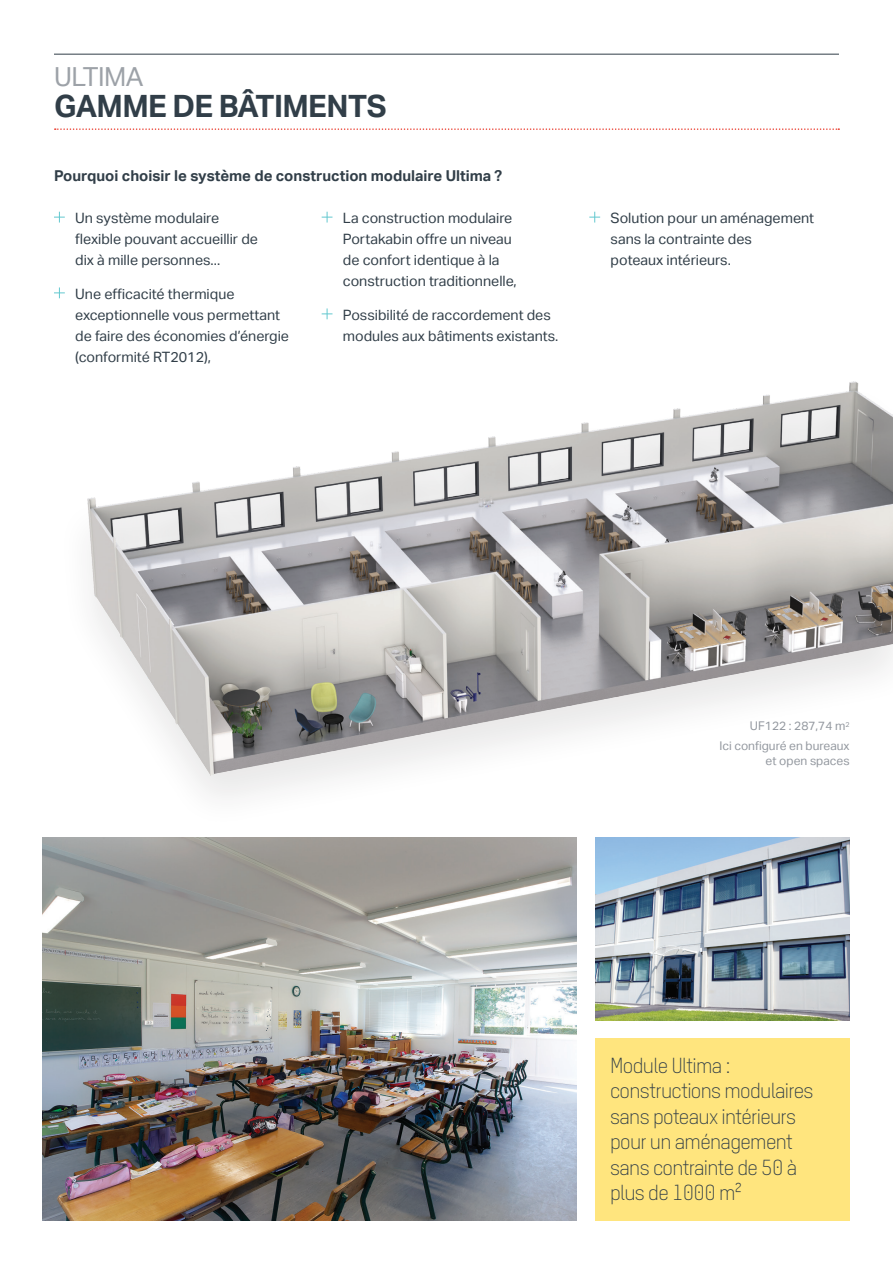
<style>
.page{position:relative;width:893px;height:1263px;background:#fff}
.page>*{position:absolute;margin:0;border:0;box-sizing:border-box;transform-origin:0 0}
.t1{font:700 30.75px "Aktiv Grotesk";letter-spacing:-.02em;color:#313e48}
.t2{font:26.25px "Aktiv Grotesk";letter-spacing:-.02em;color:#9da2a8}
.t3{font:19.5px/25.5px "Modula Text";color:#313e48}
.t4{font:700 15px "Aktiv Grotesk";color:#313e48}
.Body_copy_bullets_white{font:14.25px/21px "Aktiv Grotesk";color:#313e48}
.PRODUCT_LABEL{font:12px/15px "Aktiv Grotesk";color:#93989f;text-align:right}
</style>
<div class="page">
<img style="left:595px;top:838px;width:255px;height:182px">
<div style="left:595px;top:1037px;width:255px;height:183px;background:#ffe57e"></div>
<hr style="left:54px;top:54px;width:785px;height:1px;background:#313e48">
<svg style="left:55px;top:128px;width:784px;height:2px"></svg>
<svg style="left:54px;top:212px;width:11px;height:11px"></svg>
<svg style="left:54px;top:287px;width:11px;height:11px"></svg>
<svg style="left:322px;top:212px;width:10px;height:11px"></svg>
<svg style="left:322px;top:308px;width:10px;height:11px"></svg>
<svg style="left:589px;top:212px;width:11px;height:11px"></svg>
<img style="left:43px;top:838px;width:533px;height:382px">
<img style="left:87px;top:381px;width:806px;height:415px">
<p class="t2" style="left:54px;top:62px;width:91px">ULTIMA</p>
<p class="t1" style="left:54px;top:89px;width:334px">GAMME DE BÂTIMENTS</p>
<p class="t4" style="left:54px;top:167px;width:450px">Pourquoi choisir le système de construction modulaire Ultima ?</p>
<p class="Body_copy_bullets_white" style="left:75px;top:207px;width:184px">Un système modulaire flexible pouvant accueillir de dix à mille personnes...</p>
<p class="Body_copy_bullets_white" style="left:75px;top:283px;width:215px">Une efficacité thermique exceptionnelle vous permettant de faire des économies d’énergie (conformité RT2012),</p>
<p class="Body_copy_bullets_white" style="left:343px;top:207px;width:175px">La construction modulaire<br>Portakabin offre un niveau de confort identique à la construction traditionnelle,</p>
<p class="Body_copy_bullets_white" style="left:343px;top:304px;width:217px">Possibilité de raccordement des modules aux bâtiments existants.</p>
<p class="Body_copy_bullets_white" style="left:611px;top:207px;width:205px">Solution pour un aménagement sans la contrainte des<br>poteaux intérieurs.</p>
<p class="PRODUCT_LABEL" style="left:750px;top:719px;width:101px">UF122 : 287,74 m<sup>2</sup></p>
<p class="PRODUCT_LABEL" style="left:719px;top:738px;width:132px">Ici configuré en bureaux et open spaces</p>
<p class="t3" style="left:610px;top:1052px;width:204px">Module Ultima : constructions modulaires sans poteaux intérieurs pour un aménagement sans contrainte de 50 à plus de 1000 m²</p>
</div>
